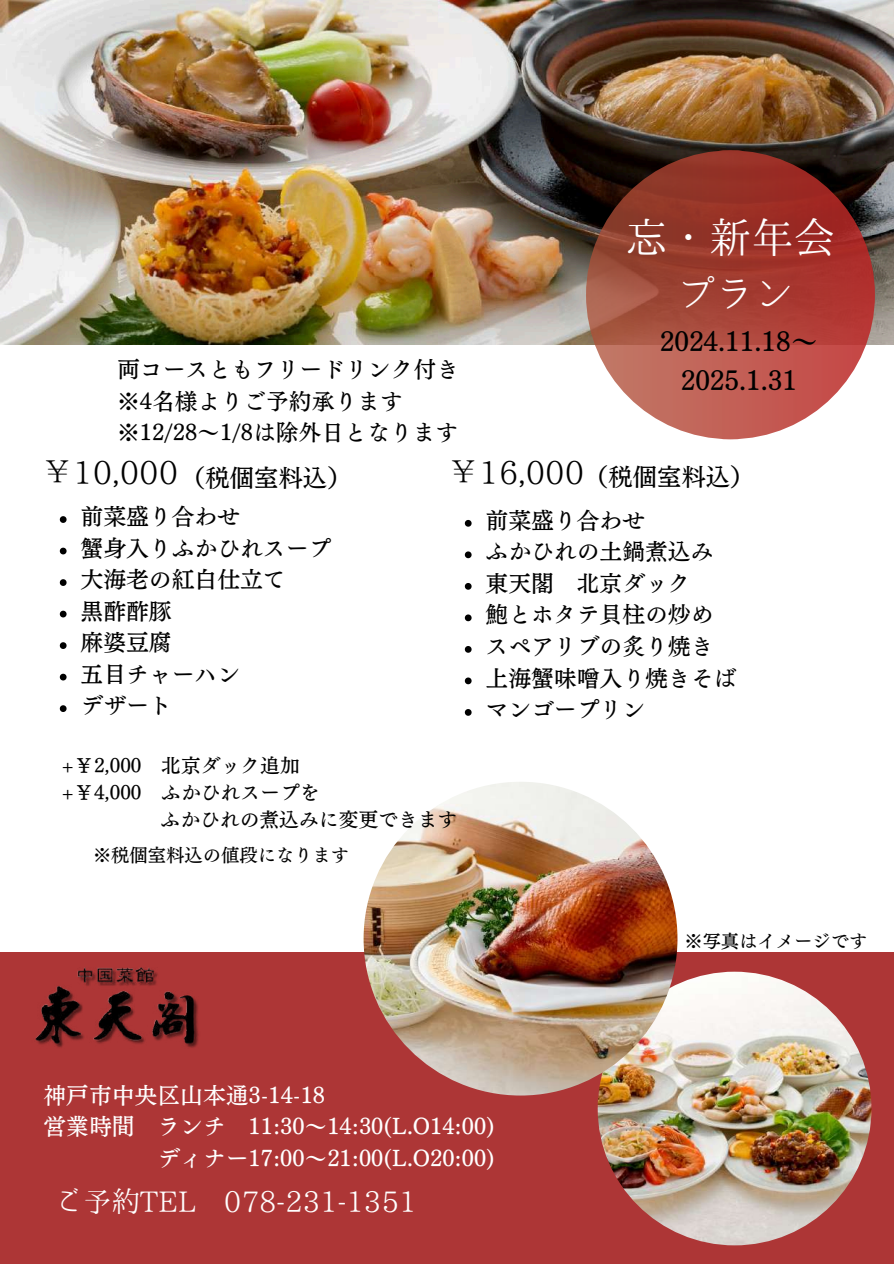
<style>
.page{position:relative;width:894px;height:1264px;background:#fff}
.page>*{position:absolute;margin:0;border:0;box-sizing:border-box;transform-origin:0 0}
.t1{font:42px "Harenosora Mincho";color:#fff}
.t2{font:39px "Harenosora Mincho";color:#fff}
.t3{font:31.5px "Harenosora Mincho";color:#000}
.t4{font:28.5px "Harenosora Mincho";color:#fff}
.t5{font:27.3px/38px "Canva Telop Min Pro N D";color:#000;text-align:center}
.t6{font:24.3px "Canva Telop Min Pro N D";color:#000}
.t7{font:22.8px/31.5px "Canva Telop Min Pro N D";color:#000}
.t8{font:22.8px "Canva Telop Min Pro N D";color:#fff}
.t9{font:19.8px "Canva Telop Min Pro N D";color:#000}
.t10{font:18.3px "Canva Telop Min Pro N D";color:#000}
</style>
<div class="page">
<img style="left:0;top:0;width:893px;height:344px">
<div style="left:0;top:952px;width:893px;height:311px;background:#ad3636"></div>
<img style="left:35px;top:967px;width:164px;height:81px">
<img style="left:597px;top:971px;width:274px;height:274px;border-radius:50%">
<svg style="left:586px;top:150px;width:288px;height:289px;background:#a9453a"></svg>
<img style="left:363px;top:781px;width:314px;height:314px;border-radius:50%">
<svg style="left:60px;top:516px;width:7px;height:7px"></svg>
<svg style="left:60px;top:547px;width:7px;height:7px"></svg>
<svg style="left:60px;top:579px;width:7px;height:7px"></svg>
<svg style="left:60px;top:610px;width:7px;height:7px"></svg>
<svg style="left:60px;top:642px;width:7px;height:7px"></svg>
<svg style="left:60px;top:673px;width:7px;height:7px"></svg>
<svg style="left:60px;top:705px;width:7px;height:7px"></svg>
<svg style="left:464px;top:520px;width:7px;height:6px"></svg>
<svg style="left:464px;top:551px;width:7px;height:7px"></svg>
<svg style="left:464px;top:583px;width:7px;height:6px"></svg>
<svg style="left:464px;top:614px;width:7px;height:7px"></svg>
<svg style="left:464px;top:646px;width:7px;height:6px"></svg>
<svg style="left:464px;top:677px;width:7px;height:7px"></svg>
<svg style="left:464px;top:709px;width:7px;height:6px"></svg>
<h1 class="t1" style="left:625px;top:215px;width:211px">忘・新年会</h1>
<h2 class="t2" style="left:676px;top:274px;width:118px">プラン</h2>
<p class="t5" style="left:659px;top:323px;width:155px">2024.11.18～<br>2025.1.31</p>
<p class="t7" style="left:117px;top:354px;width:343px">両コースともフリードリンク付き※4名様よりご予約承ります※12/28～1/8は除外日となります</p>
<h3 class="t3" style="left:447px;top:456px;width:138px">￥16,000</h3>
<p class="t7" style="left:485px;top:504px;width:252px">前菜盛り合わせ<br>ふかひれの土鍋煮込み東天閣 北京ダック<br>鮑とホタテ貝柱の炒めスペアリブの炙り焼き上海蟹味噌入り焼きそばマンゴープリン</p>
<h3 class="t3" style="left:42px;top:456px;width:138px">￥10,000</h3>
<p class="t6" style="left:181px;top:466px;width:171px">（税個室料込）</p>
<p class="t6" style="left:584px;top:465px;width:171px">（税個室料込）</p>
<p class="t7" style="left:80px;top:500px;width:252px">前菜盛り合わせ<br>蟹身入りふかひれスープ大海老の紅白仕立て<br>黒酢酢豚<br>麻婆豆腐<br>五目チャーハン<br>デザート</p>
<p class="t9" style="left:62px;top:755px;width:240px">+￥2,000 北京ダック追加</p>
<p class="t9" style="left:62px;top:782px;width:259px">+￥4,000 ふかひれスープを</p>
<p class="t9" style="left:160px;top:809px;width:298px">ふかひれの煮込みに変更できます</p>
<p class="t10" style="left:93px;top:846px;width:257px">※税個室料込の値段になります</p>
<p class="t8" style="left:43px;top:1083px;width:283px">神戸市中央区山本通3-14-18</p>
<p class="t8" style="left:43px;top:1115px;width:453px">営業時間 ランチ 11:30～ 14:30(L.O14:00)</p>
<p class="t8" style="left:157px;top:1146px;width:339px">ディナー17:00～21:00(L.O20:00)</p>
<p class="t4" style="left:55px;top:1186px;width:363px">ご予約TEL 078-231-1351</p>
<p class="t10" style="left:684px;top:932px;width:184px">※写真はイメージです</p>
</div>
